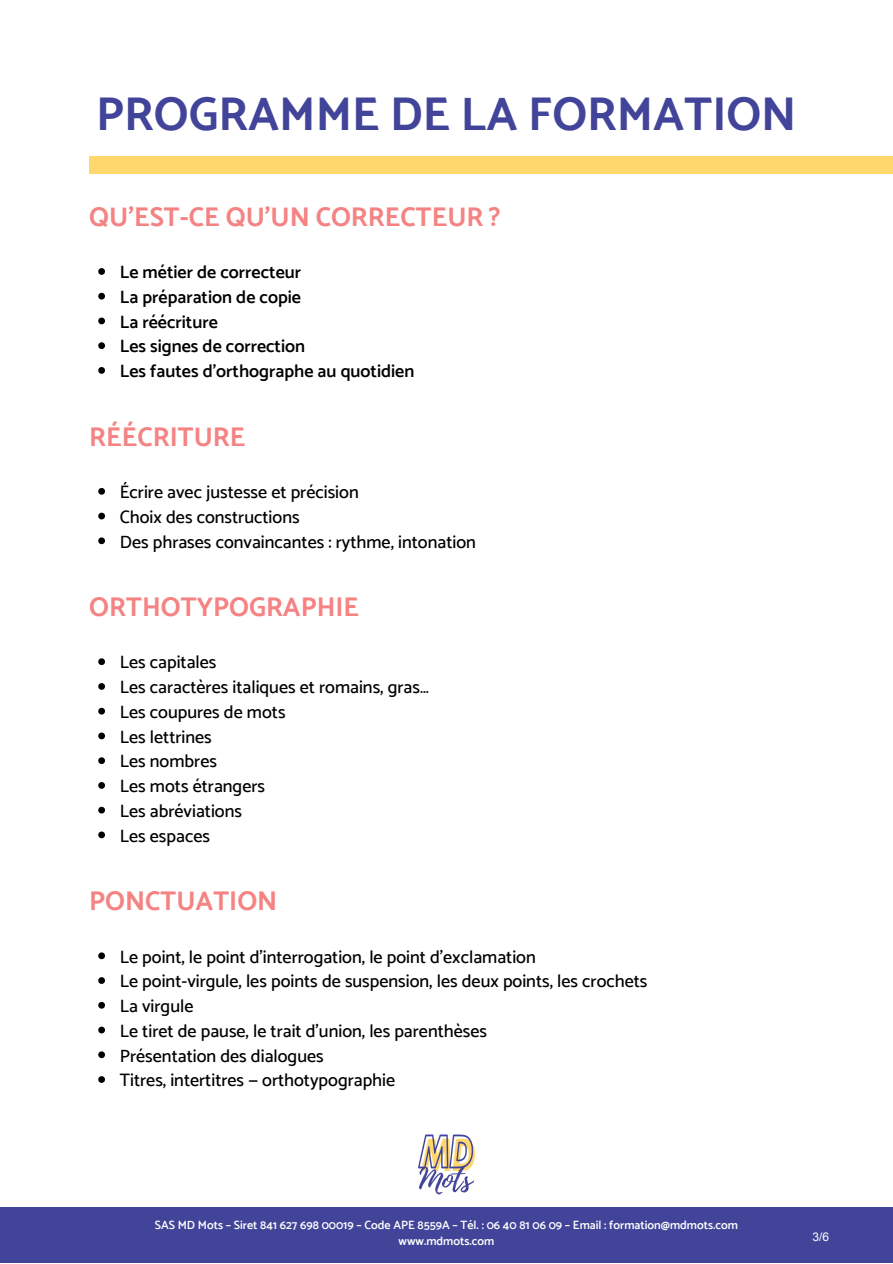
<style>
.page{position:relative;width:893px;height:1264px;background:#fff}
.page>*{position:absolute;margin:0;border:0;box-sizing:border-box;transform-origin:0 0}
.t1{font:700 47.25px "Catamaran";color:#424499}
.t2{font:700 27px "Catamaran";color:#f58383}
.t3{font:500 18px/24.8px "Catamaran";color:#000}
.t4{font:600 18px/24.8px "Catamaran";color:#000}
.t5{font:600 12px/16px "Catamaran";color:#fff;text-align:center}
.t6{font:12px "Arial";color:#fff}
</style>
<div class="page">
<div style="left:0;top:1207px;width:892px;height:55px;background:#424499"></div>
<img style="left:418px;top:1134px;width:57px;height:61px">
<div style="left:89px;top:157px;width:803px;height:17px;background:#ffd76d"></div>
<svg style="left:98px;top:268px;width:7px;height:7px"></svg>
<svg style="left:98px;top:293px;width:7px;height:6px"></svg>
<svg style="left:98px;top:317px;width:7px;height:7px"></svg>
<svg style="left:98px;top:342px;width:7px;height:7px"></svg>
<svg style="left:98px;top:367px;width:7px;height:7px"></svg>
<svg style="left:98px;top:488px;width:7px;height:6px"></svg>
<svg style="left:98px;top:512px;width:7px;height:7px"></svg>
<svg style="left:98px;top:537px;width:7px;height:7px"></svg>
<svg style="left:98px;top:658px;width:7px;height:7px"></svg>
<svg style="left:98px;top:683px;width:7px;height:6px"></svg>
<svg style="left:98px;top:707px;width:7px;height:7px"></svg>
<svg style="left:98px;top:732px;width:7px;height:7px"></svg>
<svg style="left:98px;top:757px;width:7px;height:7px"></svg>
<svg style="left:98px;top:782px;width:7px;height:6px"></svg>
<svg style="left:98px;top:806px;width:7px;height:7px"></svg>
<svg style="left:98px;top:831px;width:7px;height:7px"></svg>
<svg style="left:98px;top:952px;width:7px;height:7px"></svg>
<svg style="left:98px;top:977px;width:7px;height:6px"></svg>
<svg style="left:98px;top:1001px;width:7px;height:7px"></svg>
<svg style="left:98px;top:1026px;width:7px;height:7px"></svg>
<svg style="left:98px;top:1051px;width:7px;height:7px"></svg>
<svg style="left:98px;top:1076px;width:7px;height:6px"></svg>
<h1 class="t1" style="left:96px;top:86px;width:701px">PROGRAMME DE LA FORMATION</h1>
<h2 class="t2" style="left:89px;top:201px;width:413px">QU’EST-CE QU’UN CORRECTEUR ?</h2>
<p class="t4" style="left:120px;top:259px;width:296px">Le métier de correcteur<br>La préparation de copie<br>La réécriture<br>Les signes de correction<br>Les fautes d’orthographe au quotidien</p>
<h2 class="t2" style="left:89px;top:420px;width:158px">RÉÉCRITURE</h2>
<p class="t3" style="left:120px;top:479px;width:357px">Écrire avec justesse et précision<br>Choix des constructions<br>Des phrases convaincantes : rythme, intonation</p>
<h2 class="t2" style="left:89px;top:591px;width:271px">ORTHOTYPOGRAPHIE</h2>
<p class="t3" style="left:120px;top:650px;width:310px">Les capitales<br>Les caractères italiques et romains, gras…<br>Les coupures de mots<br>Les lettrines<br>Les nombres<br>Les mots étrangers<br>Les abréviations<br>Les espaces</p>
<h2 class="t2" style="left:89px;top:885px;width:189px">PONCTUATION</h2>
<p class="t3" style="left:120px;top:943px;width:529px">Le point, le point d’interrogation, le point d’exclamation<br>Le point-virgule, les points de suspension, les deux points, les crochets La virgule<br>Le tiret de pause, le trait d’union, les parenthèses<br>Présentation des dialogues<br>Titres, intertitres — orthotypographie</p>
<p class="t5" style="left:155px;top:1216px;width:584px">SAS MD Mots – Siret 841 627 698 00019 – Code APE 8559A – Tél. : 06 40 81 06 09 – Email : formation@mdmots.com www.mdmots.com</p>
<p class="t6" style="left:812px;top:1228px;width:18px">3/6</p>
</div>
